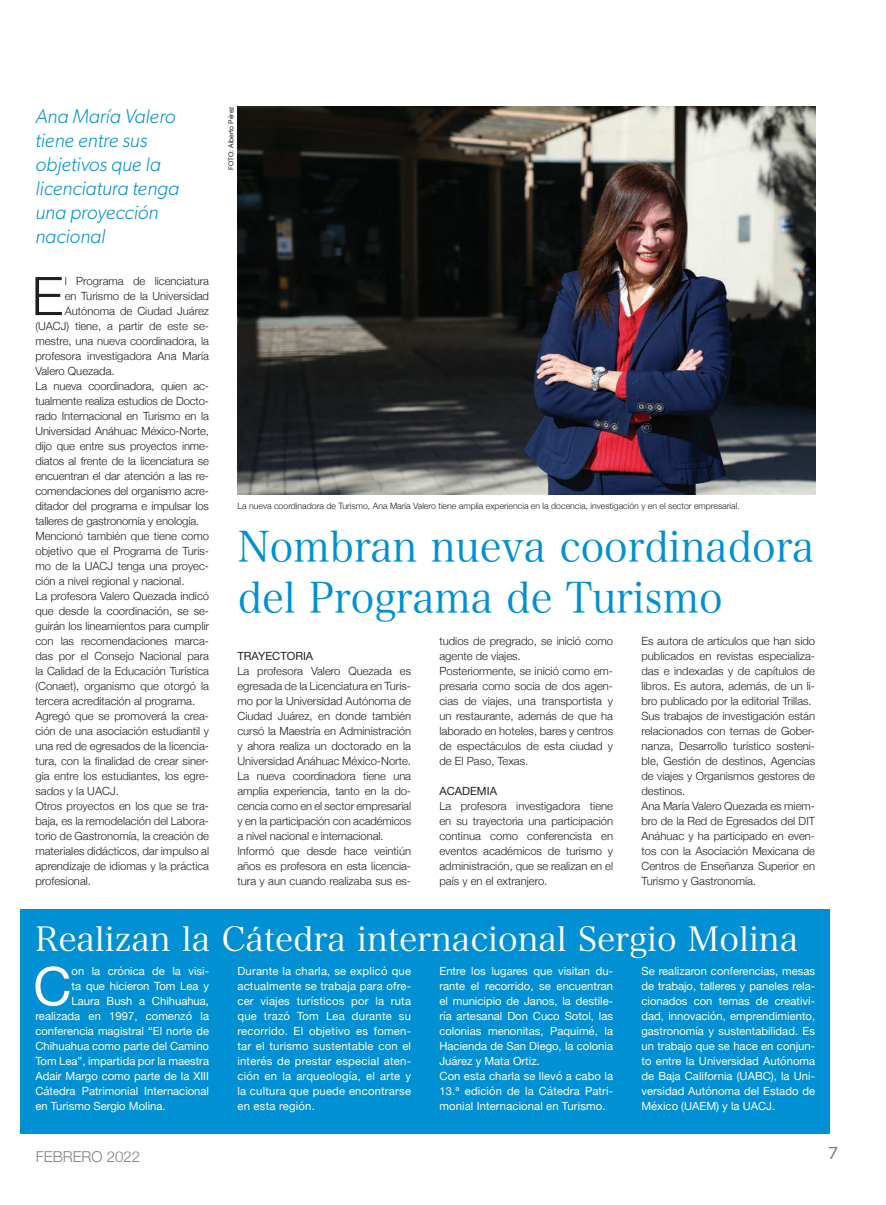
<style>
.page{position:relative;width:886px;height:1205px;background:#fff}
.page>*{position:absolute;margin:0;border:0;box-sizing:border-box;transform-origin:0 0}
.Texto{font:300 53.25px "Helvetica Neue";color:#231f20}
.Texto_color{font:53.25px "Helvetica Neue";color:#fff}
.Cabeza_principal{font:42.5px/51px "Hira Min Pro N W3";color:#0090d3;scale:.95 1}
.Cabeza_secundaria{font:33.75px "Hira Min Pro N W3";color:#fff}
.Sumario_nota{font:italic 300 20px "Gibson";color:#0090d3}
.t1{font:17.5px "Gibson";color:#808285}
.t2{font:300 15px "Helvetica Neue";color:#808285}
.Texto-2{font:300 11.25px/15px "Helvetica Neue";color:#231f20;text-align:justify}
.Texto_color-2{font:11.25px/15px "Helvetica Neue";color:#fff;text-align:justify}
.Texto-3{font:11.25px "Helvetica Neue";color:#231f20}
.Pie_de_foto{font:300 8.75px "Helvetica Neue";color:#231f20}
.Foto_firma{font:6.88px "Helvetica Neue";color:#231f20}
</style>
<div class="page">
<img style="left:237px;top:106px;width:578px;height:388px">
<div style="left:20px;top:910px;width:810px;height:224px;background:#0090d3"></div>
<p class="Sumario_nota" style="left:35px;top:103px;width:142px">Ana María Valero</p>
<p class="Sumario_nota" style="left:35px;top:127px;width:113px">tiene entre sus</p>
<p class="Sumario_nota" style="left:35px;top:151px;width:127px">objetivos que la</p>
<p class="Sumario_nota" style="left:35px;top:175px;width:145px">licenciatura tenga</p>
<p class="Sumario_nota" style="left:35px;top:199px;width:125px">una proyección</p>
<p class="Sumario_nota" style="left:35px;top:223px;width:71px">nacional</p>
<p class="Texto" style="left:32px;top:253px;width:33px">E</p>
<p class="Texto-2" style="left:65px;top:273px;width:146px">l Programa de licenciatura</p>
<p class="Texto-2" style="left:65px;top:288px;width:146px">en Turismo de la Universidad</p>
<p class="Texto-2" style="left:65px;top:303px;width:146px">Autónoma de Ciudad Juárez</p>
<p class="Texto-2" style="left:35px;top:318px;width:175px">(UACJ) tiene, a partir de este se-</p>
<p class="Texto-2" style="left:35px;top:333px;width:175px">mestre, una nueva coordinadora, la</p>
<p class="Texto-2" style="left:35px;top:348px;width:175px">profesora investigadora Ana María</p>
<p class="Texto-2" style="left:35px;top:363px;width:81px">Valero Quezada.</p>
<p class="Texto-2" style="left:35px;top:378px;width:175px">La nueva coordinadora, quien ac&shy;tualmente realiza estudios de Docto&shy;rado Internacional en Turismo en la Universidad Anáhuac México-Norte, dijo que entre sus proyectos inme&shy;diatos al frente de la licenciatura se encuentran el dar atención a las re&shy;comendaciones del organismo acre&shy;ditador del programa e impulsar los talleres de gastronomía y enología.</p>
<p class="Texto-2" style="left:35px;top:528px;width:175px">Mencionó también que tiene como objetivo que el Programa de Turis&shy;mo de la UACJ tenga una proyec&shy;ción a nivel regional y nacional.</p>
<p class="Texto-2" style="left:35px;top:588px;width:175px">La profesora Valero Quezada indicó que desde la coordinación, se se&shy;guirán los lineamientos para cumplir con las recomendaciones marca&shy;das por el Consejo Nacional para la Calidad de la Educación Turística (Conaet), organismo que otorgó la tercera acreditación al programa.</p>
<p class="Texto-2" style="left:35px;top:708px;width:175px">Agregó que se promoverá la crea&shy;ción de una asociación estudiantil y una red de egresados de la licencia&shy;tura, con la finalidad de crear siner&shy;gia entre los estudiantes, los egre&shy;sados y la UACJ.</p>
<p class="Texto-2" style="left:35px;top:798px;width:175px">Otros proyectos en los que se tra&shy;baja, es la remodelación del Labora&shy;torio de Gastronomía, la creación de materiales didácticos, dar impulso al aprendizaje de idiomas y la práctica profesional.</p>
<p class="Foto_firma" style="left:226px;top:170px;width:65px;rotate:-90deg">FOTO: Alberto Pérez</p>
<p class="Pie_de_foto" style="left:237px;top:499px;width:504px">La nueva coordinadora de Turismo, Ana María Valero tiene amplia experiencia en la docencia, investigación y en el sector empresarial.</p>
<p class="Cabeza_principal" style="left:238px;top:518px;width:608px">Nombran nueva coordinadora del Programa de Turismo</p>
<p class="Texto-3" style="left:237px;top:648px;width:77px">TRAYECTORIA</p>
<p class="Texto-2" style="left:237px;top:663px;width:175px">La profesora Valero Quezada es egresada de la Licenciatura en Turis&shy;mo por la Universidad Autónoma de Ciudad Juárez, en donde también cursó la Maestría en Administración y ahora realiza un doctorado en la Universidad Anáhuac México-Norte.</p>
<p class="Texto-2" style="left:237px;top:767px;width:175px">La nueva coordinadora tiene una amplia experiencia, tanto en la do&shy;cencia como en el sector empresarial y en la participación con académicos a nivel nacional e internacional.</p>
<p class="Texto-2" style="left:237px;top:842px;width:175px">Informó que desde hace veintiún años es profesora en esta licencia&shy;tura y aun cuando realizaba sus es-</p>
<p class="Texto-2" style="left:439px;top:632px;width:175px">tudios de pregrado, se inició como agente de viajes.</p>
<p class="Texto-2" style="left:439px;top:662px;width:175px">Posteriormente, se inició como em&shy;presaria como socia de dos agen&shy;cias de viajes, una transportista y un restaurante, además de que ha laborado en hoteles, bares y centros de espectáculos de esta ciudad y de El Paso, Texas.</p>
<p class="Texto-3" style="left:439px;top:783px;width:59px">ACADEMIA</p>
<p class="Texto-2" style="left:439px;top:797px;width:175px">La profesora investigadora tiene en su trayectoria una participación continua como conferencista en eventos académicos de turismo y administración, que se realizan en el país y en el extranjero.</p>
<p class="Texto-2" style="left:641px;top:632px;width:175px">Es autora de artículos que han sido publicados en revistas especializa&shy;das e indexadas y de capítulos de libros. Es autora, además, de un li&shy;bro publicado por la editorial Trillas.</p>
<p class="Texto-2" style="left:641px;top:707px;width:175px">Sus trabajos de investigación están relacionados con temas de Gober&shy;nanza, Desarrollo turístico sosteni&shy;ble, Gestión de destinos, Agencias de viajes y Organismos gestores de destinos.</p>
<p class="Texto-2" style="left:641px;top:797px;width:175px">Ana María Valero Quezada es miem&shy;bro de la Red de Egresados del DIT Anáhuac y ha participado en even&shy;tos con la Asociación Mexicana de Centros de Enseñanza Superior en Turismo y Gastronomía.</p>
<p class="Cabeza_secundaria" style="left:35px;top:911px;width:764px">Realizan la Cátedra internacional Sergio Molina</p>
<p class="Texto_color" style="left:33px;top:948px;width:40px">C</p>
<p class="Texto_color-2" style="left:72px;top:964px;width:139px">on la crónica de la visi-</p>
<p class="Texto_color-2" style="left:237px;top:964px;width:175px">Durante la charla, se explicó que actualmente se trabaja para ofre&shy;cer viajes turísticos por la ruta que trazó Tom Lea durante su recorrido. El objetivo es fomen&shy;tar el turismo sustentable con el interés de prestar especial aten&shy;ción en la arqueología, el arte y la cultura que puede encontrarse en esta región.</p>
<p class="Texto_color-2" style="left:439px;top:964px;width:175px">Entre los lugares que visitan du&shy;rante el recorrido, se encuentran el municipio de Janos, la destile&shy;ría artesanal Don Cuco Sotol, las colonias menonitas, Paquimé, la Hacienda de San Diego, la colonia Juárez y Mata Ortiz.</p>
<p class="Texto_color-2" style="left:641px;top:964px;width:175px">Se realizaron conferencias, mesas de trabajo, talleres y paneles rela&shy;cionados con temas de creativi&shy;dad, innovación, emprendimiento, gastronomía y sustentabilidad. Es un trabajo que se hace en conjun&shy;to entre la Universidad Autónoma de Baja California (UABC), la Uni&shy;versidad Autónoma del Estado de México (UAEM) y la UACJ.</p>
<p class="Texto_color-2" style="left:72px;top:979px;width:139px">ta que hicieron Tom Lea y</p>
<p class="Texto_color-2" style="left:72px;top:994px;width:139px">Laura Bush a Chihuahua,</p>
<p class="Texto_color-2" style="left:35px;top:1009px;width:175px">realizada en 1997, comenzó la</p>
<p class="Texto_color-2" style="left:35px;top:1024px;width:175px">conferencia magistral “El norte de</p>
<p class="Texto_color-2" style="left:35px;top:1039px;width:175px">Chihuahua como parte del Camino</p>
<p class="Texto_color-2" style="left:35px;top:1054px;width:175px">Tom Lea”, impartida por la maestra</p>
<p class="Texto_color-2" style="left:35px;top:1069px;width:175px">Adair Margo como parte de la XIII</p>
<p class="Texto_color-2" style="left:35px;top:1084px;width:175px">Cátedra Patrimonial Internacional</p>
<p class="Texto_color-2" style="left:35px;top:1099px;width:132px">en Turismo Sergio Molina.</p>
<p class="Texto_color-2" style="left:439px;top:1069px;width:175px">Con esta charla se llevó a cabo la 13.ª edición de la Cátedra Patri&shy;monial Internacional en Turismo.</p>
<h3 class="t2" style="left:36px;top:1144px;width:106px">FEBRERO 2022</h3>
<h3 class="t1" style="left:828px;top:1143px;width:12px">7</h3>
</div>
